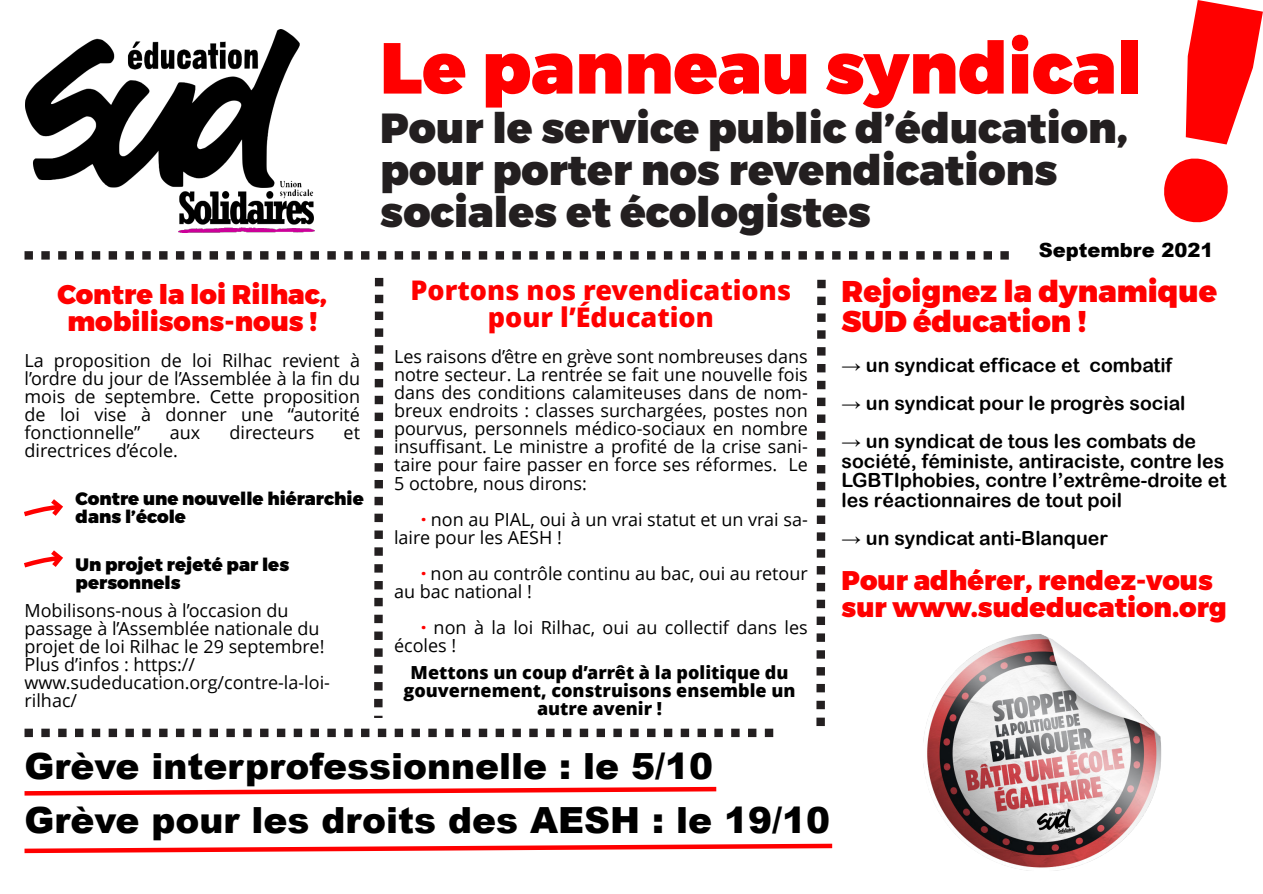
<style>
.page{position:relative;width:1263px;height:894px;background:#fff}
.page>*{position:absolute;margin:0;border:0;box-sizing:border-box;transform-origin:0 0}
.t1{font:900 72px "Montserrat";color:#f00}
.t2{font:900 42px/42px "Montserrat";color:#231f20}
.t3{font:900 36px/54px "Arial";color:#000}
.t4{font:900 30px/30px "Montserrat";color:#f00}
.t5{font:900 27px/27px "Montserrat";color:#f00}
.t6{font:800 27px/27px "Open Sans";color:#f00;text-align:center}
.t7{font:19.5px/19.5px "Arial Rounded MT Bold";color:#000}
.t8{font:900 19.5px "Arial";color:#000}
.t9{font:18px/18px "Open Sans";color:#000}
.t10{font:800 18px/18px "Open Sans";color:#000;text-align:center}
.t11{font:900 18px/18px "Montserrat";color:#000}
.s1{font-weight:800;color:#f00}
.s2{font-family:"Arial"}
</style>
<div class="page">
<svg style="left:1164px;top:0;width:99px;height:223px"></svg>
<img style="left:26px;top:30px;width:289px;height:202px">
<svg style="left:25px;top:251px;width:984px;height:8px"></svg>
<svg style="left:816px;top:279px;width:10px;height:448px"></svg>
<svg style="left:24px;top:786px;width:693px;height:10px"></svg>
<svg style="left:24px;top:843px;width:809px;height:11px"></svg>
<img style="left:923px;top:634px;width:239px;height:237px">
<svg style="left:24px;top:277px;width:750px;height:459px"></svg>
<h1 class="t1" style="left:380px;top:24px;width:763px">Le panneau syndical</h1>
<h2 class="t2" style="left:380px;top:106px;width:749px">Pour le service public d’éducation, pour porter nos revendications sociales et écologistes</h2>
<h3 class="t5" style="left:58px;top:280px;width:271px;text-align:center">Contre la loi Rilhac, mobilisons-nous !</h3>
<p class="t9" style="left:25px;top:353px;width:337px;text-align:justify">La proposition de loi Rilhac revient à l’ordre du jour de l’Assemblée à la fin du mois de septembre. Cette proposition de loi vise à donner une “autorité fonctionnelle”</p>
<p class="t9" style="left:170px;top:425px;width:32px">aux</p>
<p class="t9" style="left:230px;top:425px;width:86px">directeurs</p>
<p class="t9" style="left:344px;top:425px;width:18px">et</p>
<p class="t9" style="left:25px;top:443px;width:155px">directrices d’école.</p>
<p class="t11" style="left:76px;top:490px;width:290px">Contre une nouvelle hiérarchie dans l’école</p>
<p class="t11" style="left:76px;top:555px;width:215px">Un projet rejeté par les personnels</p>
<p class="t9" style="left:25px;top:602px;width:307px">Mobilisons-nous à l’occasion du passage à l’Assemblée nationale du projet de loi Rilhac le 29 septembre!<br>Plus d’infos : https:// www.sudeducation.org/contre-la-loi&shy;rilhac/</p>
<h3 class="t6" style="left:411px;top:279px;width:382px">Portons nos revendications pour l’Éducation</h3>
<p class="t9" style="left:394px;top:349px;width:415px;text-align:justify">Les raisons d’être en grève sont nombreuses dans notre secteur. La rentrée se fait une nouvelle fois dans des conditions calamiteuses dans de nom&shy;breux endroits : classes surchargées, postes non pourvus, personnels médico-sociaux en nombre insuffisant. Le ministre a profité de la crise sani&shy;taire pour faire passer en force ses réformes. Le 5 octobre, nous dirons:</p>
<p class="t9" style="left:394px;top:511px;width:415px;text-indent:27px"><span class="s1">·</span> non au PIAL, oui à un vrai statut et un vrai sa&shy;laire pour les AESH !</p>
<p class="t9" style="left:394px;top:565px;width:415px;text-indent:27px"><span class="s1">·</span> non au contrôle continu au bac, oui au retour au bac national !</p>
<p class="t9" style="left:394px;top:619px;width:415px;text-indent:27px"><span class="s1">·</span> non à la loi Rilhac, oui au collectif dans les écoles !</p>
<p class="t10" style="left:404px;top:664px;width:393px">Mettons un coup d’arrêt à la politique du gouvernement, construisons ensemble un autre avenir !</p>
<p class="t8" style="left:1039px;top:243px;width:176px">Septembre 2021</p>
<h3 class="t4" style="left:842px;top:276px;width:377px">Rejoignez la dynamique<br>SUD éducation !</h3>
<p class="t7" style="left:842px;top:357px;width:332px"><span class="s2">→</span> un syndicat efficace et combatif</p>
<p class="t7" style="left:842px;top:395px;width:345px"><span class="s2">→</span> un syndicat pour le progrès social</p>
<p class="t7" style="left:842px;top:433px;width:386px"><span class="s2">→</span> un syndicat de tous les combats de société, féministe, antiraciste, contre les LGBTIphobies, contre l’extrême-droite et les réactionnaires de tout poil</p>
<p class="t7" style="left:842px;top:530px;width:268px"><span class="s2">→</span> un syndicat anti-Blanquer</p>
<h3 class="t5" style="left:842px;top:566px;width:387px">Pour adhérer, rendez-vous sur www.sudeducation.org</h3>
<h3 class="t3" style="left:25px;top:742px;width:807px">Grève interprofessionnelle : le 5/10<br>Grève pour les droits des AESH : le 19/10</h3>
</div>
